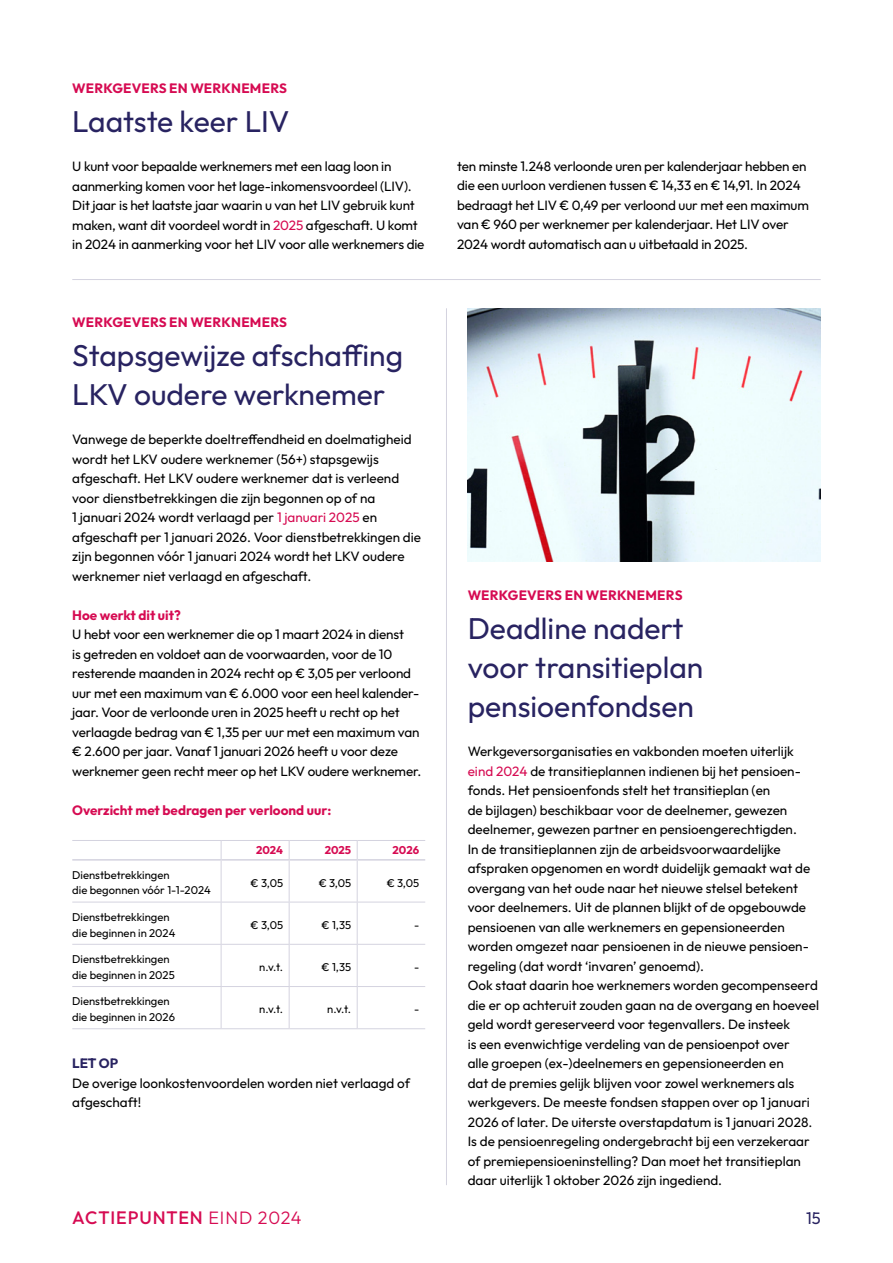
<style>
.page{position:relative;width:893px;height:1263px;background:#fff}
.page>*{position:absolute;margin:0;border:0;box-sizing:border-box;transform-origin:0 0}
.t1{font:30px/39px "Outfit";color:#282361}
.t2{font:500 18px "Outfit";letter-spacing:.05em;color:#d60b52}
.t3{font:16.5px "Outfit";color:#282361}
.t4{font:13.5px/19.5px "Outfit";color:#000}
.t5{font:700 13.5px "Outfit";color:#d60b52}
.t6{font:700 13.5px "Outfit";color:#282361}
.t7{font:11.25px/15.8px "Outfit";color:#000}
.t8{font:700 11.25px "Outfit";color:#d60b52}
.s1{color:#d60b52}
.s2{font-weight:300}
</style>
<div class="page">
<hr style="left:221px;top:840px;width:68px;height:1px;background:#d4d3df">
<svg style="left:221px;top:841px;width:1px;height:18px"></svg>
<hr style="left:289px;top:840px;width:68px;height:1px;background:#d4d3df">
<svg style="left:289px;top:841px;width:1px;height:18px"></svg>
<hr style="left:357px;top:840px;width:68px;height:1px;background:#d4d3df">
<svg style="left:357px;top:841px;width:1px;height:18px"></svg>
<hr style="left:221px;top:861px;width:1px;height:41px;background:#d4d3df">
<hr style="left:289px;top:861px;width:1px;height:41px;background:#d4d3df">
<hr style="left:357px;top:861px;width:1px;height:41px;background:#d4d3df">
<hr style="left:72px;top:902px;width:149px;height:1px;background:#d4d3df">
<hr style="left:221px;top:902px;width:68px;height:1px;background:#d4d3df">
<hr style="left:221px;top:902px;width:1px;height:42px;background:#d4d3df">
<hr style="left:289px;top:902px;width:68px;height:1px;background:#d4d3df">
<hr style="left:289px;top:902px;width:1px;height:42px;background:#d4d3df">
<hr style="left:357px;top:902px;width:68px;height:1px;background:#d4d3df">
<hr style="left:357px;top:902px;width:1px;height:42px;background:#d4d3df">
<hr style="left:72px;top:944px;width:149px;height:1px;background:#d4d3df">
<hr style="left:221px;top:944px;width:68px;height:1px;background:#d4d3df">
<hr style="left:221px;top:945px;width:1px;height:41px;background:#d4d3df">
<hr style="left:289px;top:944px;width:68px;height:1px;background:#d4d3df">
<hr style="left:289px;top:945px;width:1px;height:41px;background:#d4d3df">
<hr style="left:357px;top:944px;width:68px;height:1px;background:#d4d3df">
<hr style="left:357px;top:945px;width:1px;height:41px;background:#d4d3df">
<hr style="left:72px;top:986px;width:149px;height:1px;background:#d4d3df">
<hr style="left:221px;top:986px;width:68px;height:1px;background:#d4d3df">
<hr style="left:221px;top:987px;width:1px;height:41px;background:#d4d3df">
<hr style="left:289px;top:986px;width:68px;height:1px;background:#d4d3df">
<hr style="left:289px;top:987px;width:1px;height:41px;background:#d4d3df">
<hr style="left:357px;top:986px;width:68px;height:1px;background:#d4d3df">
<hr style="left:357px;top:987px;width:1px;height:41px;background:#d4d3df">
<hr style="left:72px;top:1028px;width:149px;height:1px;background:#d4d3df">
<hr style="left:221px;top:1028px;width:68px;height:1px;background:#d4d3df">
<hr style="left:289px;top:1028px;width:68px;height:1px;background:#d4d3df">
<hr style="left:357px;top:1028px;width:68px;height:1px;background:#d4d3df">
<hr style="left:72px;top:840px;width:149px;height:1px;background:#d4d3df">
<hr style="left:72px;top:859px;width:149px;height:2px;background:#d4d3df">
<hr style="left:221px;top:859px;width:68px;height:2px;background:#d4d3df">
<hr style="left:289px;top:859px;width:68px;height:2px;background:#d4d3df">
<hr style="left:357px;top:859px;width:68px;height:2px;background:#d4d3df">
<hr style="left:72px;top:279px;width:749px;height:1px;background:#d4d3df">
<img style="left:468px;top:308px;width:353px;height:253px">
<hr style="left:446px;top:308px;width:1px;height:877px;background:#d4d3df">
<p class="t5" style="left:72px;top:81px;width:216px">WERKGEVERS EN WERKNEMERS</p>
<h1 class="t1" style="left:72px;top:102px;width:219px">Laatste keer LIV</h1>
<p class="t4" style="left:72px;top:156px;width:354px">U kunt voor bepaalde werknemers met een laag loon in aanmerking komen voor het lage-inkomensvoordeel (LIV).<br>Dit jaar is het laatste jaar waarin u van het LIV gebruik kunt maken, want dit voordeel wordt in <span class="s1">2025</span> afgeschaft. U komt in 2024 in aanmerking voor het LIV voor alle werknemers die</p>
<p class="t4" style="left:457px;top:156px;width:353px">ten minste 1.248 verloonde uren per kalenderjaar hebben en die een uurloon verdienen tussen € 14,33 en € 14,91. In 2024 bedraagt het LIV € 0,49 per verloond uur met een maximum van € 960 per werknemer per kalenderjaar. Het LIV over 2024 wordt automatisch aan u uitbetaald in 2025.</p>
<p class="t5" style="left:72px;top:315px;width:216px">WERKGEVERS EN WERKNEMERS</p>
<h1 class="t1" style="left:72px;top:336px;width:332px">Stapsgewijze afschaffing<br>LKV oudere werknemer</h1>
<p class="t4" style="left:72px;top:429px;width:350px">Vanwege de beperkte doeltreffendheid en doelmatigheid wordt het LKV oudere werknemer (56+) stapsgewijs afgeschaft. Het LKV oudere werknemer dat is verleend voor dienstbetrekkingen die zijn begonnen op of na<br>1 januari 2024 wordt verlaagd per <span class="s1">1 januari 2025</span> en afgeschaft per 1 januari 2026. Voor dienstbetrekkingen die zijn begonnen vóór 1 januari 2024 wordt het LKV oudere werknemer niet verlaagd en afgeschaft.</p>
<p class="t5" style="left:72px;top:607px;width:110px">Hoe werkt dit uit?</p>
<p class="t4" style="left:72px;top:624px;width:351px">U hebt voor een werknemer die op 1 maart 2024 in dienst<br>is getreden en voldoet aan de voorwaarden, voor de 10 resterende maanden in 2024 recht op € 3,05 per verloond uur met een maximum van € 6.000 voor een heel kalender&shy;jaar. Voor de verloonde uren in 2025 heeft u recht op het verlaagde bedrag van € 1,35 per uur met een maximum van € 2.600 per jaar. Vanaf 1 januari 2026 heeft u voor deze werknemer geen recht meer op het LKV oudere werknemer.</p>
<p class="t5" style="left:72px;top:802px;width:260px">Overzicht met bedragen per verloond uur:</p>
<p class="t8" style="left:256px;top:843px;width:29px">2024</p>
<p class="t8" style="left:325px;top:843px;width:28px">2025</p>
<p class="t8" style="left:393px;top:843px;width:28px">2026</p>
<p class="t7" style="left:72px;top:867px;width:140px">Dienstbetrekkingen<br>die begonnen vóór 1-1-2024</p>
<p class="t7" style="left:251px;top:875px;width:34px">€ 3,05</p>
<p class="t7" style="left:319px;top:875px;width:34px">€ 3,05</p>
<p class="t7" style="left:387px;top:875px;width:34px">€ 3,05</p>
<p class="t7" style="left:72px;top:909px;width:105px">Dienstbetrekkingen die beginnen in 2024</p>
<p class="t7" style="left:251px;top:917px;width:34px">€ 3,05</p>
<p class="t7" style="left:322px;top:917px;width:31px">€ 1,35</p>
<p class="t7" style="left:414px;top:917px;width:7px">-</p>
<p class="t7" style="left:72px;top:951px;width:104px">Dienstbetrekkingen die beginnen in 2025</p>
<p class="t7" style="left:259px;top:959px;width:25px">n.v.t.</p>
<p class="t7" style="left:321px;top:959px;width:31px">€ 1,35</p>
<p class="t7" style="left:414px;top:959px;width:7px">-</p>
<p class="t7" style="left:72px;top:993px;width:104px">Dienstbetrekkingen die beginnen in 2026</p>
<p class="t7" style="left:259px;top:1001px;width:25px">n.v.t.</p>
<p class="t7" style="left:327px;top:1001px;width:25px">n.v.t.</p>
<p class="t7" style="left:414px;top:1001px;width:7px">-</p>
<p class="t6" style="left:72px;top:1056px;width:47px">LET OP</p>
<p class="t4" style="left:72px;top:1073px;width:339px">De overige loonkostenvoordelen worden niet verlaagd of afgeschaft!</p>
<p class="t5" style="left:468px;top:588px;width:216px">WERKGEVERS EN WERKNEMERS</p>
<h1 class="t1" style="left:468px;top:609px;width:237px">Deadline nadert voor transitieplan pensioenfondsen</h1>
<p class="t4" style="left:468px;top:741px;width:353px">Werkgeversorganisaties en vakbonden moeten uiterlijk <span class="s1">eind 2024</span> de transitieplannen indienen bij het pensioen&shy;fonds. Het pensioenfonds stelt het transitieplan (en<br>de bijlagen) beschikbaar voor de deelnemer, gewezen deelnemer, gewezen partner en pensioengerechtigden.<br>In de transitieplannen zijn de arbeidsvoorwaardelijke afspraken opgenomen en wordt duidelijk gemaakt wat de overgang van het oude naar het nieuwe stelsel betekent voor deelnemers. Uit de plannen blijkt of de opgebouwde pensioenen van alle werknemers en gepensioneerden worden omgezet naar pensioenen in de nieuwe pensioen&shy;regeling (dat wordt ‘invaren’ genoemd).<br>Ook staat daarin hoe werknemers worden gecompenseerd die er op achteruit zouden gaan na de overgang en hoeveel geld wordt gereserveerd voor tegenvallers. De insteek<br>is een evenwichtige verdeling van de pensioenpot over<br>alle groepen (ex-)deelnemers en gepensioneerden en<br>dat de premies gelijk blijven voor zowel werknemers als werkgevers. De meeste fondsen stappen over op 1 januari 2026 of later. De uiterste overstapdatum is 1 januari 2028.<br>Is de pensioenregeling ondergebracht bij een verzekeraar of premiepensioeninstelling? Dan moet het transitieplan daar uiterlijk 1 oktober 2026 zijn ingediend.</p>
<h2 class="t2" style="left:72px;top:1207px;width:231px">ACTIEPUNTEN <span class="s2">EIND 2024</span></h2>
<p class="t3" style="left:806px;top:1209px;width:16px">15</p>
</div>
